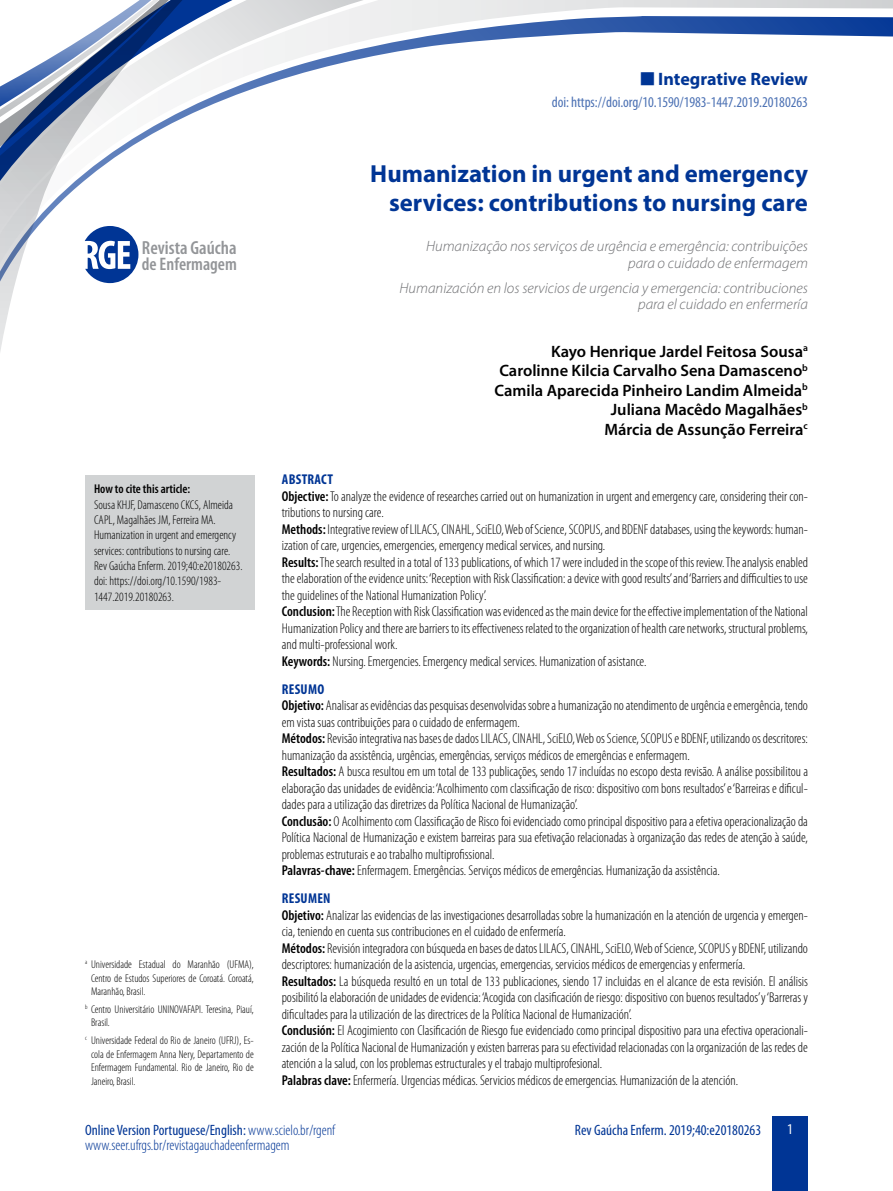
<style>
.page{position:relative;width:893px;height:1191px;background:#fff}
.page>*{position:absolute;margin:0;border:0;box-sizing:border-box;transform-origin:0 0}
.t1{font:700 24.75px/29.7px "Myriad Pro";color:#003595;text-align:right}
.t2{font:600 condensed 19.05px "Myriad Pro";color:#939598}
.t3{font:600 condensed 18.15px "Myriad Pro";color:#939598}
.t4{font:700 18px "Myriad Pro";color:#003595}
.t5{font:600 16.5px/19.5px "Myriad Pro";color:#000;text-align:right}
.t6{font:italic 300 15px/16.5px "Myriad Pro";color:#6d6e71;text-align:right}
.t7{font:300 condensed 15px/15px "Myriad Pro";color:#003595}
.t8{font:condensed 15px "Myriad Pro";letter-spacing:-.005em;color:#4d72b4}
.t9{font:condensed 15px "Myriad Pro";color:#003595}
.t10{font:condensed 15px "Myriad Pro";color:#fff}
.t11{font:300 condensed 14.25px/16.5px "Myriad Pro";color:#000}
.t12{font:300 condensed 12.75px/15.3px "Myriad Pro";color:#000}
.t13{font:600 condensed 12.75px "Myriad Pro";color:#000}
.t14{font:300 condensed 11.25px/13.5px "Myriad Pro";color:#000;text-align:justify}
.s1{font-weight:700;color:#003595}
.s2{font-weight:600}
.s3{font-weight:400}
</style>
<div class="page">
<svg style="left:202px;top:0;width:691px;height:109px"></svg>
<svg style="left:0;top:0;width:202px;height:352px"></svg>
<svg style="left:85px;top:226px;width:53px;height:57px"></svg>
<div style="left:772px;top:1116px;width:36px;height:75px;background:#003595"></div>
<div style="left:85px;top:475px;width:169px;height:134px;background:#d1d3d4"></div>
<svg style="left:641px;top:72px;width:13px;height:13px"></svg>
<h2 class="t2" style="left:142px;top:237px;width:96px">Revista Gaúcha</h2>
<p class="t3" style="left:142px;top:254px;width:96px">de Enfermagem</p>
<p class="t13" style="left:94px;top:482px;width:98px">How to cite this article:</p>
<p class="t12" style="left:94px;top:497px;width:150px">Sousa KHJF, Damasceno CKCS, Almeida CAPL, Magalhães JM, Ferreira MA.<br>Humanization in urgent and emergency services: contributions to nursing care.<br>Rev Gaúcha Enferm. 2019;40:e20180263. doi: https://doi.org/10.1590/1983- 1447.2019.20180263.</p>
<p class="t14" style="left:91px;top:958px;width:164px;text-indent:-6px"><sup>a</sup> Universidade Estadual do Maranhão (UFMA), Centro de Estudos Superiores de Coroatá. Coroatá, Maranhão, Brasil.</p>
<p class="t14" style="left:91px;top:1002px;width:164px;text-indent:-6px"><sup>b</sup> Centro Universitário UNINOVAFAPI. Teresina, Piauí,<br>Brasil.</p>
<p class="t14" style="left:91px;top:1034px;width:164px;text-indent:-6px"><sup>c</sup> Universidade Federal do Rio de Janeiro (UFRJ), Es&shy;cola de Enfermagem Anna Nery, Departamento de Enfermagem Fundamental. Rio de Janeiro, Rio de Janeiro, Brasil.</p>
<p class="t4" style="left:658px;top:67px;width:151px">Integrative Review</p>
<p class="t8" style="left:552px;top:94px;width:258px">doi: https://doi.org/10.1590/1983-1447.2019.20180263</p>
<h1 class="t1" style="left:370px;top:158px;width:439px">Humanization in urgent and emergency services: contributions to nursing care</h1>
<p class="t6" style="left:426px;top:238px;width:383px">Humanização nos serviços de urgência e emergência: contribuições para o cuidado de enfermagem</p>
<p class="t6" style="left:400px;top:280px;width:410px">Humanización en los servicios de urgencia y emergencia: contribuciones para el cuidado en enfermería</p>
<p class="t5" style="left:495px;top:342px;width:315px">Kayo Henrique Jardel Feitosa Sousa<sup>a </sup>Carolinne Kilcia Carvalho Sena Damasceno<sup>b </sup>Camila Aparecida Pinheiro Landim Almeida<sup>b </sup>Juliana Macêdo Magalhães<sup>b<br></sup>Márcia de Assunção Ferreira<sup>c</sup></p>
<p class="t11" style="left:282px;top:472px;width:528px"><span class="s1">ABSTRACT<br></span><span class="s2">Objective:</span> To analyze the evidence of researches carried out on humanization in urgent and emergency care, considering their con&shy;tributions to nursing care.<br><span class="s2">Methods:</span> Integrative review of LILACS, CINAHL, SciELO, Web of Science, SCOPUS, and BDENF databases, using the keywords: human&shy;ization of care, urgencies, emergencies, emergency medical services, and nursing.<br><span class="s2">Results:</span> The search resulted in a total of 133 publications, of which 17 were included in the scope of this review. The analysis enabled the elaboration of the evidence units: ‘Reception with Risk Classification: a device with good results’and ‘Barriers and difficulties to use the guidelines of the National Humanization Policy’.<br><span class="s2">Conclusion:</span> The Reception with Risk Classification was evidenced as the main device for the effective implementation of the National Humanization Policy and there are barriers to its effectiveness related to the organization of health care networks, structural problems, and multi-professional work.<br><span class="s2">Keywords:</span> Nursing. Emergencies. Emergency medical services. Humanization of asistance.</p>
<p class="t11" style="left:282px;top:681px;width:528px"><span class="s1">RESUMO<br></span><span class="s2">Objetivo:</span> Analisar as evidências das pesquisas desenvolvidas sobre a humanização no atendimento de urgência e emergência, tendo em vista suas contribuições para o cuidado de enfermagem.<br><span class="s2">Métodos:</span> Revisão integrativa nas bases de dados LILACS, CINAHL, SciELO, Web os Science, SCOPUS e BDENF, utilizando os descritores: humanização da assistência, urgências, emergências, serviços médicos de emergências e enfermagem.<br><span class="s2">Resultados:</span> A busca resultou em um total de 133 publicações, sendo 17 incluídas no escopo desta revisão. A análise possibilitou a elaboração das unidades de evidência: ‘Acolhimento com classificação de risco: dispositivo com bons resultados’ e ‘Barreiras e dificul&shy;dades para a utilização das diretrizes da Política Nacional de Humanização’.<br><span class="s2">Conclusão:</span> O Acolhimento com Classificação de Risco foi evidenciado como principal dispositivo para a efetiva operacionalização da Política Nacional de Humanização e existem barreiras para sua efetivação relacionadas à organização das redes de atenção à saúde, problemas estruturais e ao trabalho multiprofissional.<br><span class="s2">Palavras-chave:</span> Enfermagem. Emergências. Serviços médicos de emergências. Humanização da assistência.</p>
<p class="t11" style="left:282px;top:890px;width:528px"><span class="s1">RESUMEN<br></span><span class="s2">Objetivo:</span> Analizar las evidencias de las investigaciones desarrolladas sobre la humanización en la atención de urgencia y emergen&shy;cia, teniendo en cuenta sus contribuciones en el cuidado de enfermería.<br><span class="s2">Métodos:</span> Revisión integradora con búsqueda en bases de datos LILACS, CINAHL, SciELO, Web of Science, SCOPUS y BDENF, utilizando descriptores: humanización de la asistencia, urgencias, emergencias, servicios médicos de emergencias y enfermería.<br><span class="s2">Resultados:</span> La búsqueda resultó en un total de 133 publicaciones, siendo 17 incluidas en el alcance de esta revisión. El análisis posibilitó la elaboración de unidades de evidencia: ‘Acogida con clasificación de riesgo: dispositivo con buenos resultados’y ‘Barreras y dificultades para la utilización de las directrices de la Política Nacional de Humanización’.<br><span class="s2">Conclusión:</span> El Acogimiento con Clasificación de Riesgo fue evidenciado como principal dispositivo para una efectiva operacionali&shy;zación de la Política Nacional de Humanización y existen barreras para su efectividad relacionadas con la organización de las redes de atención a la salud, con los problemas estructurales y el trabajo multiprofesional.<br><span class="s2">Palabras clave:</span> Enfermería. Urgencias médicas. Servicios médicos de emergencias. Humanización de la atención.</p>
<p class="t7" style="left:85px;top:1123px;width:252px"><span class="s3">Online Version Portuguese/English:</span> www.scielo.br/rgenf www.seer.ufrgs.br/revistagauchadeenfermagem</p>
<p class="t9" style="left:575px;top:1122px;width:188px">Rev Gaúcha Enferm. 2019;40:e20180263</p>
<p class="t10" style="left:787px;top:1121px;width:7px">1</p>
</div>
